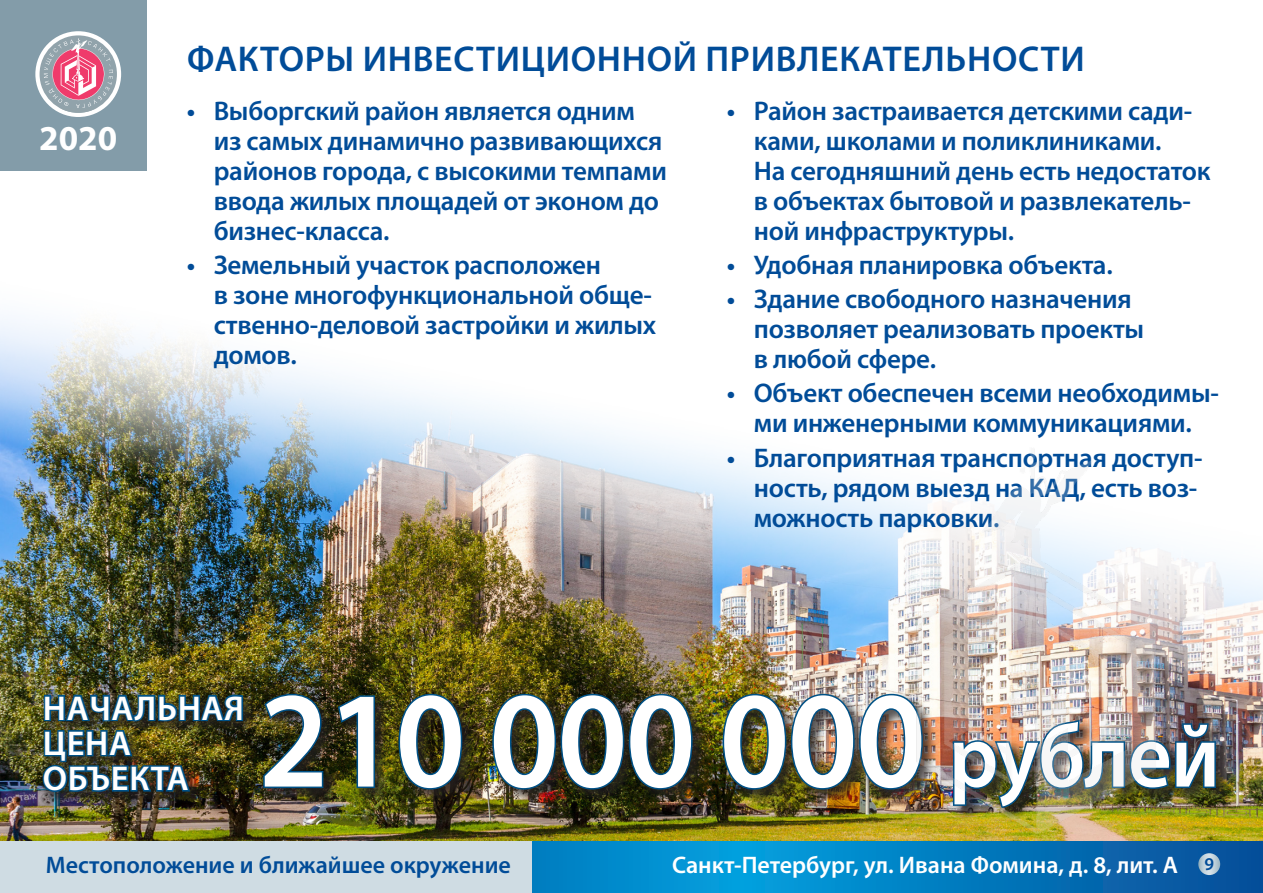
<style>
.page{position:relative;width:1263px;height:893px;background:#fff}
.page>*{position:absolute;margin:0;border:0;box-sizing:border-box;transform-origin:0 0}
.Текст_здания_черный{font:600 138px "Myriad Pro";letter-spacing:-.01em;color:#fff;scale:.94 1}
.Текст_здания_черный-2{font:600 36px "Myriad Pro";letter-spacing:.02em;color:#014c98}
.t1{font:700 35.1px "Myriad Pro";color:#fff}
.Текст_здания_черный-3{font:600 34.5px "Myriad Pro";letter-spacing:.02em;color:#fff}
.t2{font:600 27px/30px "Myriad Pro";letter-spacing:-.01em;color:#014c98}
.t3{font:600 24px "Myriad Pro";color:#fff}
.t4{font:600 24px "Myriad Pro";color:#014c98}
.text_basic{font:600 18px "Myriad Pro";color:#014c98}
.s1{font-size:90px}
</style>
<div class="page">
<div style="left:0;top:0;width:147px;height:170px;background:#839ca9"></div>
<img style="left:4px;top:31px;width:1254px;height:862px">
<p class="t1" style="left:39px;top:115px;width:79px">2020</p>
<p class="Текст_здания_черный-2" style="left:187px;top:36px;width:899px">ФАКТОРЫ ИНВЕСТИЦИОННОЙ ПРИВЛЕКАТЕЛЬНОСТИ</p>
<p class="t2" style="left:214px;top:95px;width:455px;text-indent:-27px">• Выборгский район является одним из самых динамично развивающихся районов города, с высокими темпами ввода жилых площадей от эконом до бизнес-класса.</p>
<p class="t2" style="left:214px;top:249px;width:444px;text-indent:-27px">• Земельный участок расположен<br>в зоне многофункциональной обще&shy;ственно-деловой застройки и жилых домов.</p>
<p class="t2" style="left:754px;top:95px;width:458px;text-indent:-27px">• Район застраивается детскими сади&shy;ками, школами и поликлиниками.<br>На сегодняшний день есть недостаток в объектах бытовой и развлекатель&shy;ной инфраструктуры.</p>
<p class="t2" style="left:727px;top:249px;width:387px">• Удобная планировка объекта.</p>
<p class="t2" style="left:754px;top:283px;width:392px;text-indent:-27px">• Здание свободного назначения позволяет реализовать проекты в любой сфере.</p>
<p class="t2" style="left:727px;top:378px;width:494px;text-align:center">• Объект обеспечен всеми необходимы&shy;ми инженерными коммуникациями.</p>
<p class="t2" style="left:754px;top:442px;width:450px;text-indent:-27px">• Благоприятная транспортная доступ&shy;ность, рядом выезд на КАД, есть воз&shy;можность парковки.</p>
<p class="Текст_здания_черный-3" style="left:43px;top:686px;width:203px">НАЧАЛЬНАЯ</p>
<p class="Текст_здания_черный-3" style="left:43px;top:721px;width:90px">ЦЕНА</p>
<p class="Текст_здания_черный-3" style="left:43px;top:756px;width:147px">ОБЪЕКТА</p>
<p class="Текст_здания_черный" style="left:259px;top:652px;width:1023px">210 000 000 <span class="s1">рублей</span></p>
<p class="t4" style="left:46px;top:849px;width:466px">Местоположение и ближайшее окружение</p>
<p class="t3" style="left:672px;top:849px;width:507px">Санкт-Петербург, ул. Ивана Фомина, д. 8, лит. А</p>
<p class="text_basic" style="left:1204px;top:852px;width:11px">9</p>
</div>
